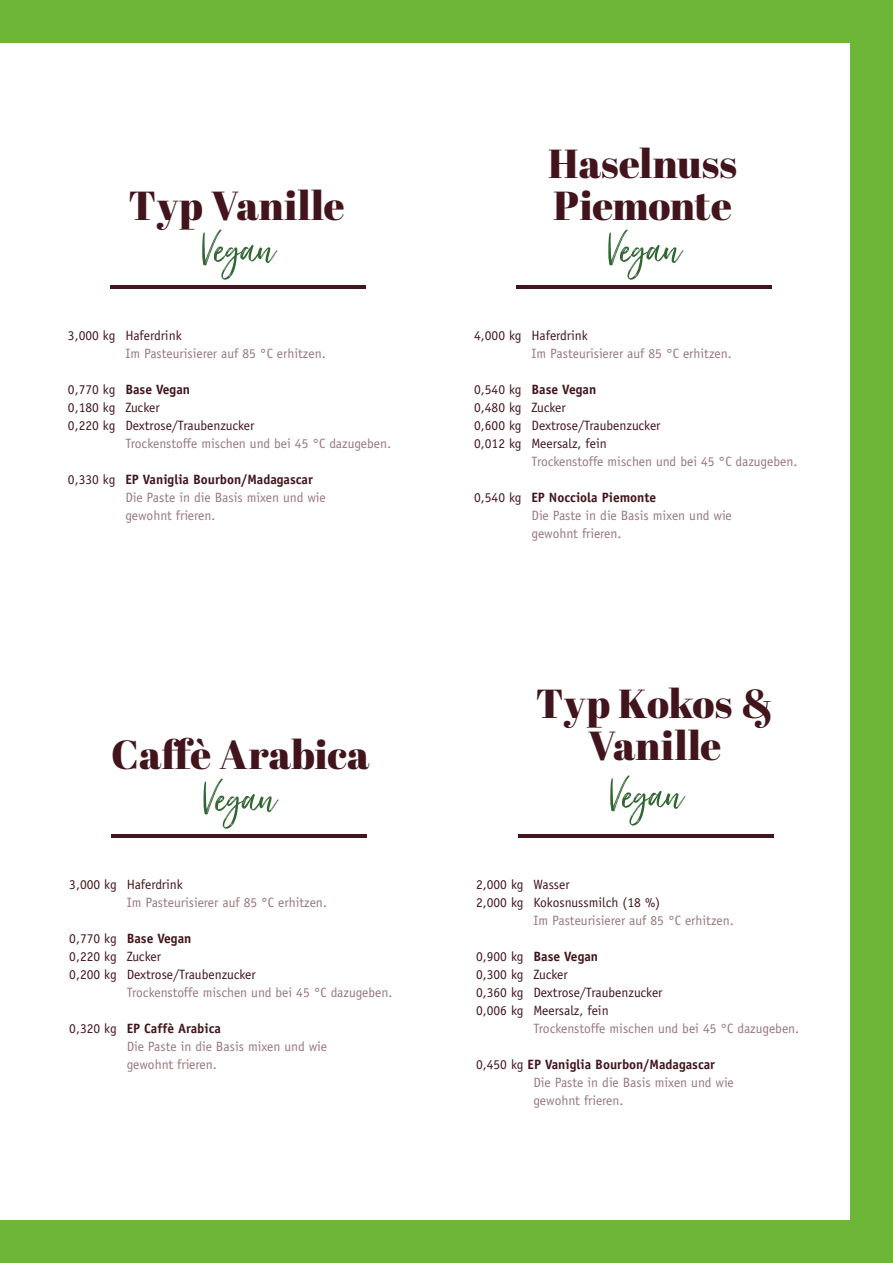
<style>
.page{position:relative;width:893px;height:1263px;background:#fff}
.page>*{position:absolute;margin:0;border:0;box-sizing:border-box;transform-origin:0 0}
.t1{font:51px "Just Lovely";color:#326633}
.t2{font:40.5px/42px "Abril Fatface";letter-spacing:.005em;color:#42151d;text-align:center}
.t3{font:13.5px/18px "Officina Sans Std";color:#98777c}
.t4{font:13.5px/18px "Officina Sans Std";color:#42151d}
.s1{font-weight:700}
.s2{color:#42151d}
.s3{font-weight:700;color:#42151d}
</style>
<div class="page">
<hr style="left:111px;top:835px;width:255px;height:3px;background:#42151d">
<hr style="left:518px;top:835px;width:255px;height:3px;background:#42151d">
<hr style="left:110px;top:286px;width:255px;height:3px;background:#42151d">
<hr style="left:516px;top:286px;width:255px;height:3px;background:#42151d">
<div style="left:0;top:0;width:893px;height:43px;background:#6eb637"></div>
<div style="left:0;top:1220px;width:893px;height:43px;background:#6eb637"></div>
<div style="left:850px;top:0;width:43px;height:1263px;background:#6eb637"></div>
<h2 class="t2" style="left:129px;top:183px;width:217px">Typ Vanille</h2>
<h1 class="t1" style="left:201px;top:218px;width:75px">Vegan</h1>
<p class="t4" style="left:68px;top:326px;width:115px">3,000 kg Haferdrink</p>
<p class="t3" style="left:125px;top:344px;width:202px">Im Pasteurisierer auf 85 °C erhitzen.</p>
<p class="t4" style="left:68px;top:380px;width:188px">0,770 kg <span class="s1">Base Vegan<br></span>0,180 kg Zucker<br>0,220 kg Dextrose/Traubenzucker</p>
<p class="t3" style="left:125px;top:434px;width:267px">Trockenstoffe mischen und bei 45 °C dazugeben.</p>
<p class="t3" style="left:125px;top:470px;width:202px;text-indent:-57px"><span class="s2">0,330 kg</span> <span class="s3">EP Vaniglia Bourbon/Madagascar<br></span>Die Paste in die Basis mixen und wie gewohnt frieren.</p>
<h2 class="t2" style="left:111px;top:733px;width:260px">Caffè Arabica</h2>
<h1 class="t1" style="left:202px;top:767px;width:75px">Vegan</h1>
<p class="t4" style="left:69px;top:875px;width:115px">3,000 kg Haferdrink</p>
<p class="t3" style="left:127px;top:893px;width:202px">Im Pasteurisierer auf 85 °C erhitzen.</p>
<p class="t4" style="left:69px;top:929px;width:188px">0,770 kg <span class="s1">Base Vegan<br></span>0,220 kg Zucker<br>0,200 kg Dextrose/Traubenzucker</p>
<p class="t3" style="left:127px;top:983px;width:267px">Trockenstoffe mischen und bei 45 °C dazugeben.</p>
<p class="t3" style="left:127px;top:1019px;width:202px;text-indent:-57px"><span class="s2">0,320 kg</span> <span class="s3">EP Caffè Arabica<br></span>Die Paste in die Basis mixen und wie gewohnt frieren.</p>
<h2 class="t2" style="left:548px;top:141px;width:190px;text-align:left">Haselnuss<br>Piemonte</h2>
<h1 class="t1" style="left:607px;top:218px;width:75px">Vegan</h1>
<p class="t4" style="left:474px;top:326px;width:115px">4,000 kg Haferdrink</p>
<p class="t3" style="left:531px;top:344px;width:202px">Im Pasteurisierer auf 85 °C erhitzen.</p>
<p class="t4" style="left:474px;top:380px;width:188px">0,540 kg <span class="s1">Base Vegan<br></span>0,480 kg Zucker<br>0,600 kg Dextrose/Traubenzucker<br>0,012 kg Meersalz, fein</p>
<p class="t3" style="left:531px;top:452px;width:267px">Trockenstoffe mischen und bei 45 °C dazugeben.</p>
<p class="t3" style="left:531px;top:488px;width:202px;text-indent:-57px"><span class="s2">0,540 kg</span> <span class="s3">EP Nocciola Piemonte<br></span>Die Paste in die Basis mixen und wie gewohnt frieren.</p>
<h2 class="t2" style="left:536px;top:681px;width:240px">Typ Kokos &amp;<br>Vanille</h2>
<h1 class="t1" style="left:609px;top:764px;width:75px">Vegan</h1>
<p class="t4" style="left:476px;top:875px;width:186px">2,000 kg Wasser<br>2,000 kg Kokosnussmilch (18 %)</p>
<p class="t3" style="left:533px;top:911px;width:202px">Im Pasteurisierer auf 85 °C erhitzen.</p>
<p class="t4" style="left:476px;top:947px;width:188px">0,900 kg <span class="s1">Base Vegan<br></span>0,300 kg Zucker<br>0,360 kg Dextrose/Traubenzucker<br>0,006 kg Meersalz, fein</p>
<p class="t3" style="left:533px;top:1019px;width:267px">Trockenstoffe mischen und bei 45 °C dazugeben.</p>
<p class="t3" style="left:533px;top:1055px;width:202px;text-indent:-57px"><span class="s2">0,450 kg</span> <span class="s3">EP Vaniglia Bourbon/Madagascar<br></span>Die Paste in die Basis mixen und wie gewohnt frieren.</p>
</div>
